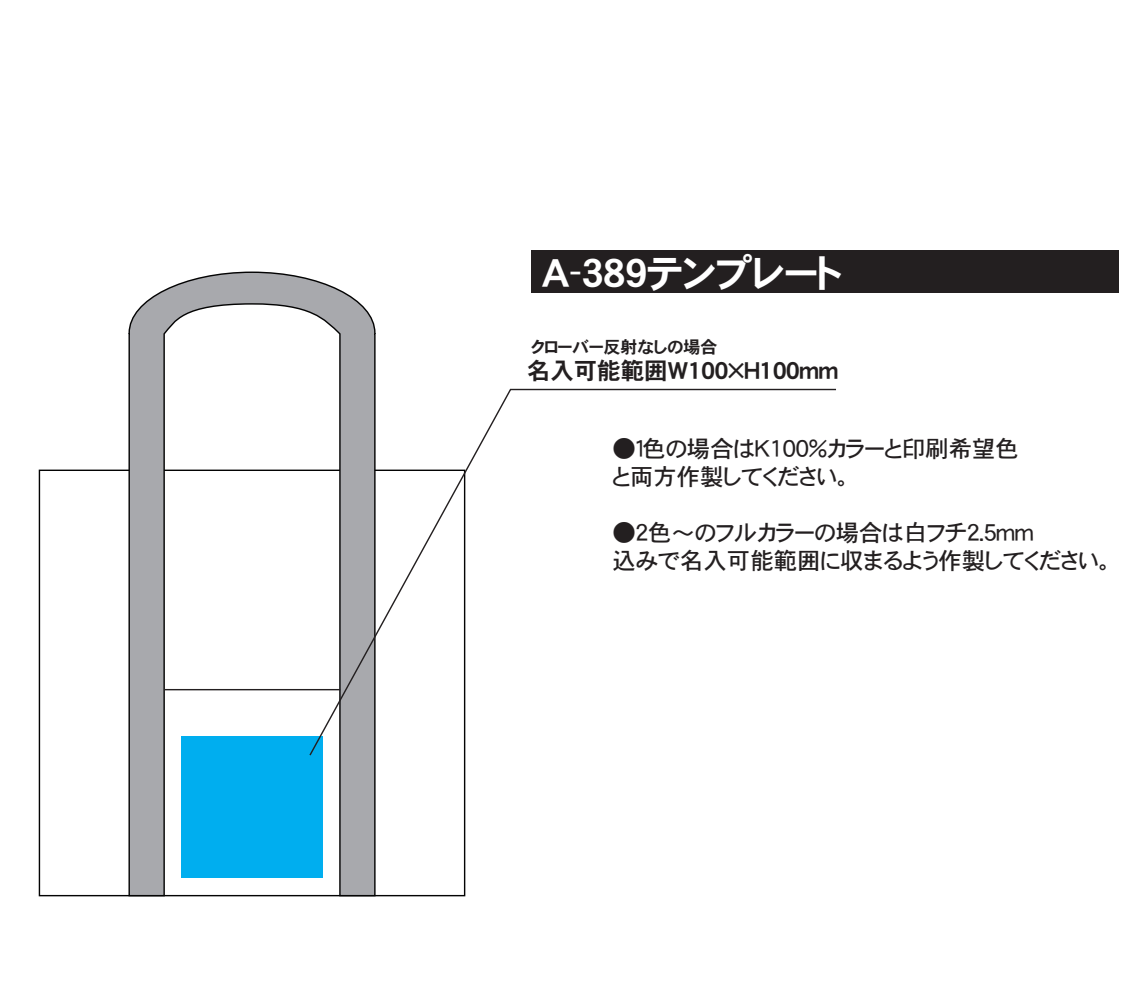
<style>
.page{position:relative;width:1123px;height:1001px;background:#fff}
.page>*{position:absolute;margin:0;border:0;box-sizing:border-box;transform-origin:0 0}
.t1{font:38.8px "DFHS Gothic W7 WING RKSJ H";color:#fff}
.t2{font:23.4px/28.1px "DFHS Gothic W5 WING RKSJ H";color:#231f20}
.t3{font:23.4px "DFHS Gothic W7 WING RKSJ H";color:#231f20}
.t4{font:17px "DFHS Gothic W7 WING RKSJ H";color:#231f20}
</style>
<div class="page">
<div style="left:531px;top:251px;width:588px;height:42px;background:#231f20"></div>
<div style="left:39px;top:469px;width:426px;height:427px;background:#fff;border:1px solid #030303"></div>
<svg style="left:128px;top:271px;width:248px;height:626px"></svg>
<hr style="left:165px;top:689px;width:175px;height:1px;background:#231f20">
<div style="left:181px;top:736px;width:141px;height:142px;background:#00aeef"></div>
<svg style="left:308px;top:388px;width:528px;height:369px"></svg>
<h1 class="t1" style="left:541px;top:253px;width:303px">A-389テンプレート</h1>
<p class="t4" style="left:531px;top:338px;width:188px">クローバー反射なしの場合</p>
<p class="t3" style="left:527px;top:359px;width:312px">名入可能範囲Ｗ100×Ｈ100ｍｍ</p>
<p class="t2" style="left:613px;top:435px;width:408px">●１色の場合はＫ100％カラーと印刷希望色と両方作製してください。</p>
<p class="t2" style="left:613px;top:519px;width:499px">●２色～のフルカラーの場合は白フチ2.5ｍｍ<br>込みで名入可能範囲に収まるよう作製してください。</p>
</div>
